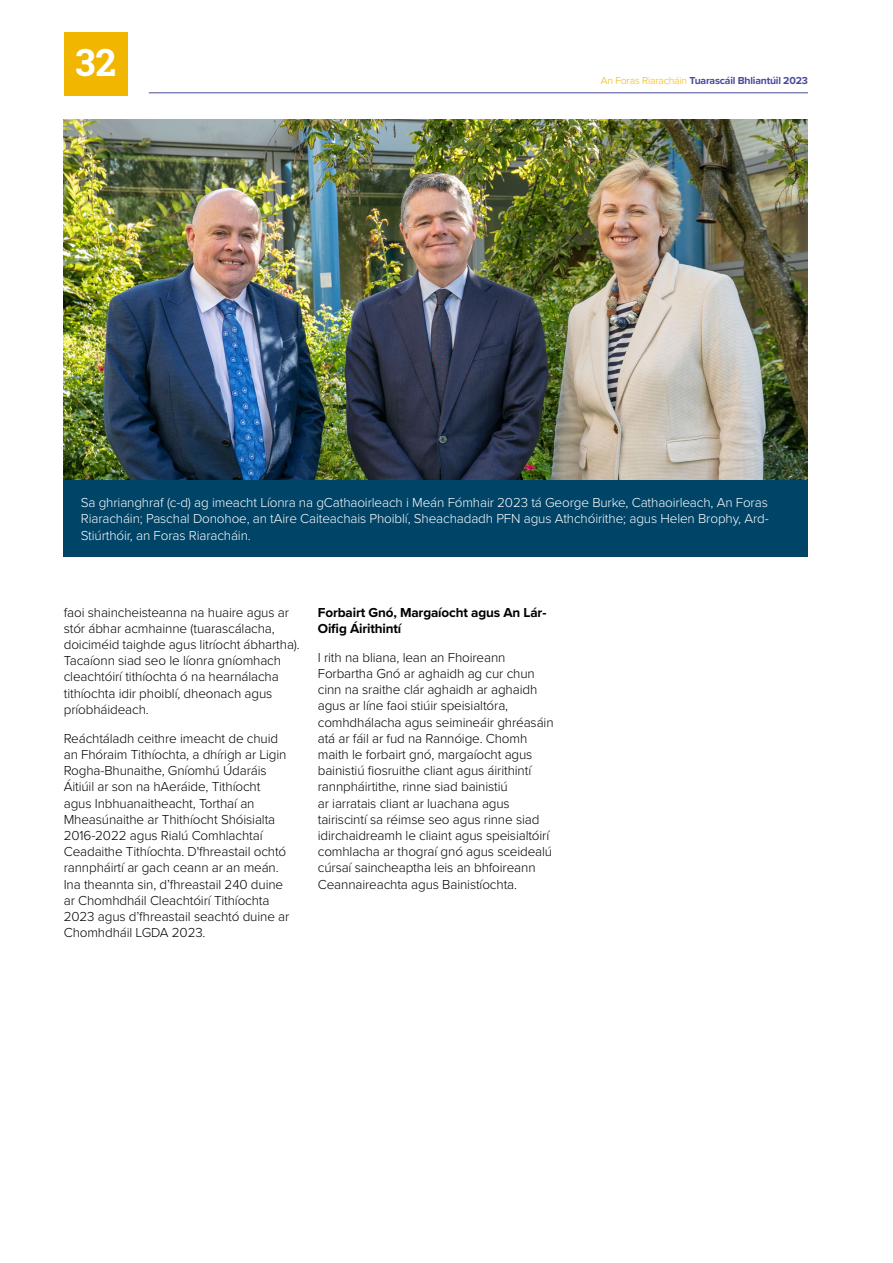
<style>
.page{position:relative;width:893px;height:1263px;background:#fff}
.page>*{position:absolute;margin:0;border:0;box-sizing:border-box;transform-origin:0 0}
.t1{font:700 37.5px "Roboto Slab";color:#fff}
.Body_9pt_light{font:300 13.5px/16.2px "Proxima Nova";letter-spacing:-.01em;color:#000}
.Body_9pt_light-2{font:300 13.5px/16.2px "Proxima Nova";letter-spacing:-.01em;color:#fff;text-align:justify}
.Body_9pt_bold{font:700 13.5px/16.2px "Proxima Nova";letter-spacing:-.01em;color:#000}
.t2{font:700 10.5px "Proxima Nova";letter-spacing:-.02em;color:#484b9a}
.s1{font-weight:300;color:#f1b700}
</style>
<div class="page">
<hr style="left:149px;top:93px;width:659px;height:1px;background:#484b9a">
<div style="left:64px;top:33px;width:64px;height:63px;background:#f1b700"></div>
<div style="left:64px;top:479px;width:744px;height:78px;background:#004467"></div>
<img style="left:64px;top:119px;width:744px;height:360px">
<h1 class="t1" style="left:75px;top:37px;width:43px">32</h1>
<p class="t2" style="left:601px;top:73px;width:209px"><span class="s1">An Foras Riaracháin</span> Tuarascáil Bhliantúil 2023</p>
<p class="Body_9pt_light-2" style="left:81px;top:494px;width:689px">Sa ghrianghraf (c-d) ag imeacht Líonra na gCathaoirleach i Meán Fómhair 2023 tá George Burke, Cathaoirleach, An Foras Riaracháin; Paschal Donohoe, an tAire Caiteachais Phoiblí, Sheachadadh PFN agus Athchóirithe; agus Helen Brophy, Ard-Stiúrthóir, an Foras Riaracháin.</p>
<p class="Body_9pt_light" style="left:64px;top:603px;width:238px">faoi shaincheisteanna na huaire agus ar stór ábhar acmhainne (tuarascálacha, doiciméid taighde agus litríocht ábhartha).<br>Tacaíonn siad seo le líonra gníomhach cleachtóirí tithíochta ó na hearnálacha tithíochta idir phoiblí, dheonach agus príobháideach.</p>
<p class="Body_9pt_light" style="left:64px;top:729px;width:227px">Reáchtáladh ceithre imeacht de chuid an Fhóraim Tithíochta, a dhírigh ar Ligin Rogha-Bhunaithe, Gníomhú Údaráis Áitiúil ar son na hAeráide, Tithíocht agus Inbhuanaitheacht, Torthaí an Mheasúnaithe ar Thithíocht Shóisialta 2016-2022 agus Rialú Comhlachtaí Ceadaithe Tithíochta. D'fhreastail ochtó rannpháirtí ar gach ceann ar an meán.<br>Ina theannta sin, d’fhreastail 240 duine ar Chomhdháil Cleachtóirí Tithíochta 2023 agus d’fhreastail seachtó duine ar Chomhdháil LGDA 2023.</p>
<p class="Body_9pt_bold" style="left:318px;top:604px;width:230px">Forbairt Gnó, Margaíocht agus An Lár-<br>Oifig Áirithintí</p>
<p class="Body_9pt_light" style="left:318px;top:648px;width:237px">I rith na bliana, lean an Fhoireann Forbartha Gnó ar aghaidh ag cur chun cinn na sraithe clár aghaidh ar aghaidh agus ar líne faoi stiúir speisialtóra, comhdhálacha agus seimineáir ghréasáin atá ar fáil ar fud na Rannóige. Chomh maith le forbairt gnó, margaíocht agus bainistiú fiosruithe cliant agus áirithintí rannpháirtithe, rinne siad bainistiú<br>ar iarratais cliant ar luachana agus tairiscintí sa réimse seo agus rinne siad idirchaidreamh le cliaint agus speisialtóirí comhlacha ar thograí gnó agus sceidealú cúrsaí saincheaptha leis an bhfoireann Ceannaireachta agus Bainistíochta.</p>
</div>
